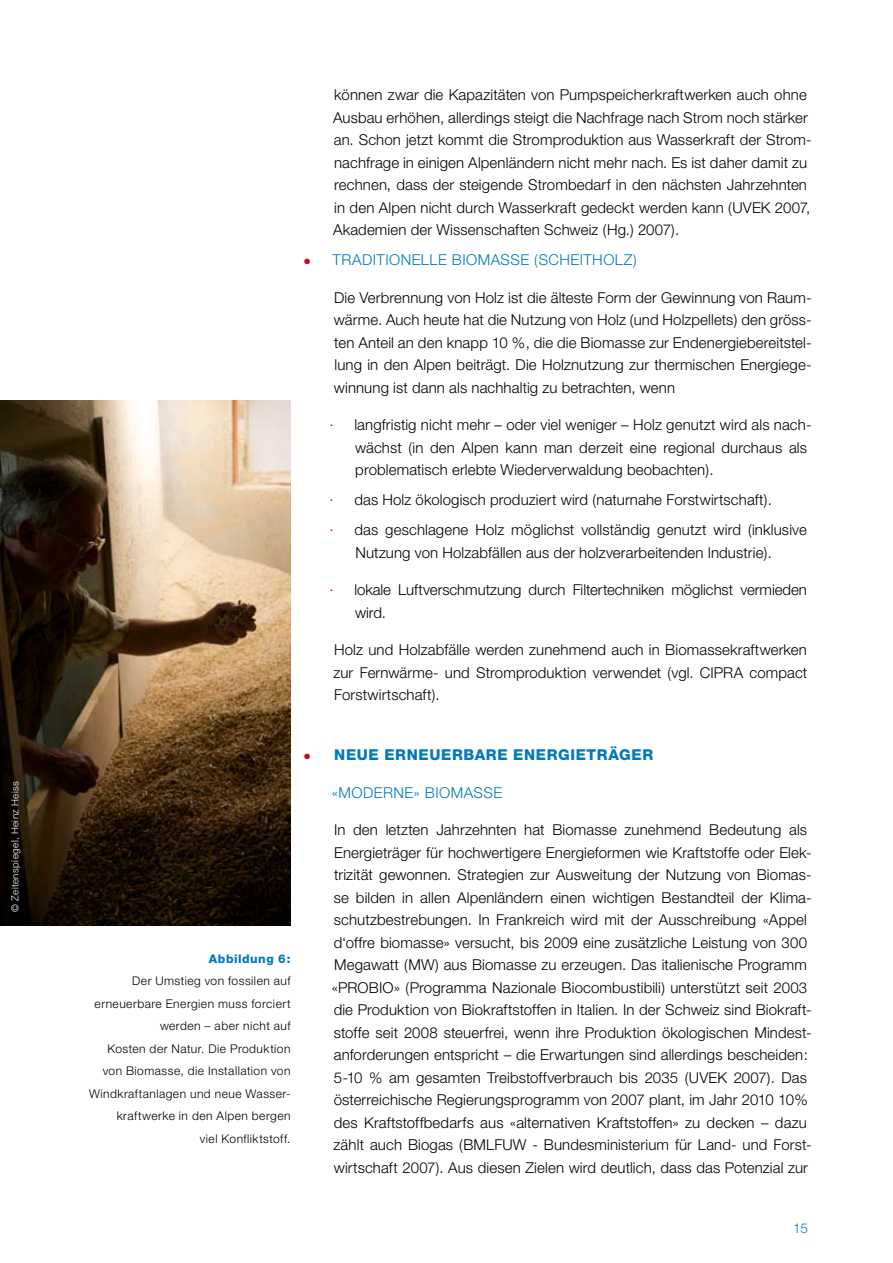
<style>
.page{position:relative;width:893px;height:1263px;background:#fff}
.page>*{position:absolute;margin:0;border:0;box-sizing:border-box;transform-origin:0 0}
.t1{font:800 30px "Helvetica Neue CE";color:#cd071e}
.t2{font:300 15px/22.5px "Helvetica Neue CE";letter-spacing:.01em;color:#000}
.t3{font:300 15px "Helvetica Neue CE";letter-spacing:.035em;color:#0079bc}
.t4{font:800 15px "Helvetica Neue CE";letter-spacing:.045em;color:#0079bc}
.t5{font:300 13.5px "Helvetica Neue CE";color:#0079bc}
.t6{font:300 12px/22.5px "Helvetica Neue CE";letter-spacing:.04em;color:#000;text-align:right}
.t7{font:800 12px "Helvetica Neue CE";color:#0079bc}
.t8{font:300 9.75px "Helvetica Neue CE";letter-spacing:.05em;color:#fff}
.s1{color:#cd071e}
</style>
<div class="page">
<img style="left:0;top:400px;width:291px;height:525px">
<p class="t8" style="left:9px;top:912px;width:132px;rotate:-90deg">© Zeitenspiegel, Heinz Heiss</p>
<h1 class="t1" style="left:302px;top:240px;width:11px">·</h1>
<h1 class="t1" style="left:302px;top:735px;width:11px">·</h1>
<p class="t7" style="left:209px;top:951px;width:83px">ABBILDUNG 6:</p>
<p class="t6" style="left:89px;top:969px;width:203px">Der Umstieg von fossilen auf erneuerbare Energien muss forciert werden – aber nicht auf<br>Kosten der Natur. Die Produktion von Biomasse, die Installation von<br>Windkraftanlagen und neue Wasser&shy;kraftwerke in den Alpen bergen<br>viel Konfliktstoff.</p>
<p class="t2" style="left:333px;top:83px;width:480px">können zwar die Kapazitäten von Pumpspeicherkraftwerken auch ohne Ausbau erhöhen, allerdings steigt die Nachfrage nach Strom noch stärker an. Schon jetzt kommt die Stromproduktion aus Wasserkraft der Strom&shy;nachfrage in einigen Alpenländern nicht mehr nach. Es ist daher damit zu rechnen, dass der steigende Strombedarf in den nächsten Jahrzehnten in den Alpen nicht durch Wasserkraft gedeckt werden kann (UVEK 2007, Akademien der Wissenschaften Schweiz (Hg.) 2007).</p>
<p class="t3" style="left:332px;top:251px;width:18px">Traditi</p>
<p class="t3" style="left:389px;top:251px;width:22px">onelle</p>
<p class="t3" style="left:452px;top:251px;width:37px">Biomasse</p>
<p class="t3" style="left:534px;top:251px;width:25px">(Scheith</p>
<p class="t3" style="left:603px;top:251px;width:35px">olz)</p>
<p class="t2" style="left:334px;top:286px;width:479px;text-align:justify">Die Verbrennung von Holz ist die älteste Form der Gewinnung von Raum&shy;wärme. Auch heute hat die Nutzung von Holz (und Holzpellets) den gröss&shy;ten Anteil an den knapp 10 %, die die Biomasse zur Endenergiebereitstel&shy;lung in den Alpen beiträgt. Die Holznutzung zur thermischen Energiege&shy;winnung ist dann als nachhaltig zu betrachten, wenn</p>
<p class="t2" style="left:355px;top:413px;width:458px;text-indent:-26px"><span class="s1">·</span> langfristig nicht mehr – oder viel weniger – Holz genutzt wird als nach&shy;wächst (in den Alpen kann man derzeit eine regional durchaus als problematisch erlebte Wiederverwaldung beobachten).</p>
<p class="t2" style="left:330px;top:485px;width:479px;line-height:30px"><span class="s1">·</span> das Holz ökologisch produziert wird (naturnahe Forstwirtschaft).<br><span class="s1">·</span> das geschlagene Holz möglichst vollständig genutzt wird (inklusive</p>
<p class="t2" style="left:355px;top:541px;width:418px">Nutzung von Holzabfällen aus der holzverarbeitenden Industrie).</p>
<p class="t2" style="left:355px;top:578px;width:453px;text-indent:-26px"><span class="s1">·</span> lokale Luftverschmutzung durch Filtertechniken möglichst vermieden wird.</p>
<p class="t2" style="left:333px;top:638px;width:475px;text-align:justify">Holz und Holzabfälle werden zunehmend auch in Biomassekraftwerken zur Fernwärme- und Stromproduktion verwendet (vgl. CIPRA compact Forstwirtschaft).</p>
<p class="t4" style="left:334px;top:746px;width:321px">NEUE ERNEUERBARE ENERGIETRÄGER</p>
<p class="t3" style="left:332px;top:783px;width:43px">«Moderne</p>
<p class="t3" style="left:414px;top:783px;width:49px">» Biomasse</p>
<p class="t2" style="left:332px;top:818px;width:481px">In den letzten Jahrzehnten hat Biomasse zunehmend Bedeutung als Energieträger für hochwertigere Energieformen wie Kraftstoffe oder Elek&shy;trizität gewonnen. Strategien zur Ausweitung der Nutzung von Biomas&shy;se bilden in allen Alpenländern einen wichtigen Bestandteil der Klima&shy;schutzbestrebungen. In Frankreich wird mit der Ausschreibung «Appel d‘offre biomasse» versucht, bis 2009 eine zusätzliche Leistung von 300<br>Megawatt (MW) aus Biomasse zu erzeugen. Das italienische Programm «PROBIO» (Programma Nazionale Biocombustibili) unterstützt seit 2003 die Produktion von Biokraftstoffen in Italien. In der Schweiz sind Biokraft&shy;stoffe seit 2008 steuerfrei, wenn ihre Produktion ökologischen Mindest&shy;anforderungen entspricht – die Erwartungen sind allerdings bescheiden:<br>5-10 % am gesamten Treibstoffverbrauch bis 2035 (UVEK 2007). Das österreichische Regierungsprogramm von 2007 plant, im Jahr 2010 10% des Kraftstoffbedarfs aus «alternativen Kraftstoffen» zu decken – dazu zählt auch Biogas (BMLFUW - Bundesministerium für Land- und Forst&shy;wirtschaft 2007). Aus diesen Zielen wird deutlich, dass das Potenzial zur</p>
<p class="t5" style="left:793px;top:1220px;width:16px">15</p>
</div>
